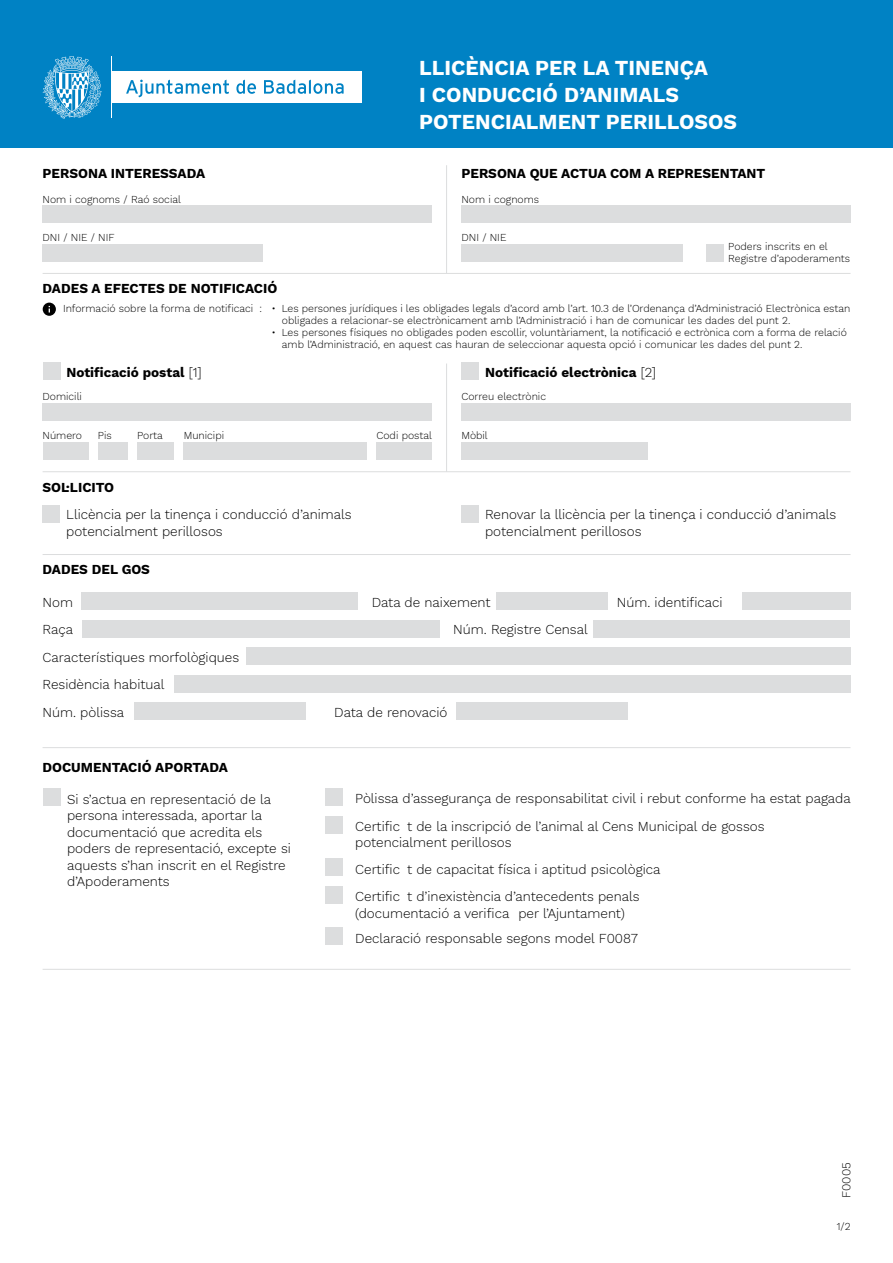
<style>
.page{position:relative;width:893px;height:1263px;background:#fff}
.page>*{position:absolute;margin:0;border:0;box-sizing:border-box;transform-origin:0 0}
.t1{font:700 21px/27px "Work Sans";color:#fff}
.t2{font:300 13.5px/16.5px "Work Sans";color:#000}
.t3{font:700 13.5px "Work Sans";color:#000}
.t4{font:300 12px "Work Sans";color:#000}
.t5{font:300 10.5px/12px "Work Sans";color:#000}
.s1{font-weight:300}
</style>
<div class="page">
<div style="left:82px;top:592px;width:276px;height:18px;background:#dcddde"></div>
<div style="left:82px;top:620px;width:357px;height:18px;background:#dcddde"></div>
<div style="left:246px;top:647px;width:604px;height:18px;background:#dcddde"></div>
<div style="left:174px;top:675px;width:676px;height:18px;background:#dcddde"></div>
<div style="left:134px;top:702px;width:171px;height:18px;background:#dcddde"></div>
<div style="left:457px;top:702px;width:171px;height:18px;background:#dcddde"></div>
<div style="left:594px;top:620px;width:256px;height:18px;background:#dcddde"></div>
<div style="left:497px;top:592px;width:111px;height:18px;background:#dcddde"></div>
<div style="left:742px;top:592px;width:108px;height:18px;background:#dcddde"></div>
<div style="left:0;top:0;width:893px;height:147px;background:#0082c4"></div>
<div style="left:112px;top:71px;width:250px;height:32px;background:#fff"></div>
<svg style="left:126px;top:80px;width:103px;height:17px"></svg>
<svg style="left:236px;top:80px;width:20px;height:14px"></svg>
<svg style="left:264px;top:80px;width:80px;height:14px"></svg>
<hr style="left:111px;top:56px;width:1px;height:62px;background:#fff">
<svg style="left:43px;top:56px;width:59px;height:63px"></svg>
<hr style="left:43px;top:554px;width:807px;height:1px;background:#dcddde">
<div style="left:43px;top:505px;width:17px;height:17px;background:#dcddde"></div>
<div style="left:461px;top:505px;width:18px;height:17px;background:#dcddde"></div>
<div style="left:461px;top:205px;width:389px;height:18px;background:#dcddde"></div>
<div style="left:461px;top:244px;width:222px;height:18px;background:#dcddde"></div>
<div style="left:43px;top:205px;width:389px;height:18px;background:#dcddde"></div>
<div style="left:43px;top:403px;width:389px;height:18px;background:#dcddde"></div>
<div style="left:461px;top:403px;width:389px;height:18px;background:#dcddde"></div>
<div style="left:43px;top:442px;width:46px;height:17px;background:#dcddde"></div>
<div style="left:461px;top:442px;width:186px;height:17px;background:#dcddde"></div>
<div style="left:98px;top:442px;width:30px;height:17px;background:#dcddde"></div>
<div style="left:137px;top:442px;width:37px;height:17px;background:#dcddde"></div>
<div style="left:376px;top:442px;width:56px;height:17px;background:#dcddde"></div>
<div style="left:184px;top:442px;width:183px;height:17px;background:#dcddde"></div>
<div style="left:43px;top:244px;width:220px;height:18px;background:#dcddde"></div>
<hr style="left:446px;top:165px;width:1px;height:108px;background:#dcddde">
<hr style="left:446px;top:363px;width:1px;height:109px;background:#dcddde">
<hr style="left:43px;top:273px;width:807px;height:1px;background:#dcddde">
<hr style="left:43px;top:471px;width:807px;height:1px;background:#dcddde">
<svg style="left:43px;top:303px;width:13px;height:13px"></svg>
<div style="left:43px;top:362px;width:17px;height:18px;background:#dcddde"></div>
<div style="left:461px;top:362px;width:18px;height:18px;background:#dcddde"></div>
<div style="left:706px;top:244px;width:18px;height:18px;background:#dcddde"></div>
<hr style="left:43px;top:747px;width:807px;height:1px;background:#dcddde">
<div style="left:43px;top:788px;width:18px;height:18px;background:#dcddde"></div>
<div style="left:325px;top:788px;width:18px;height:18px;background:#dcddde"></div>
<div style="left:325px;top:816px;width:18px;height:17px;background:#dcddde"></div>
<div style="left:325px;top:858px;width:18px;height:18px;background:#dcddde"></div>
<div style="left:325px;top:886px;width:18px;height:18px;background:#dcddde"></div>
<div style="left:325px;top:927px;width:18px;height:18px;background:#dcddde"></div>
<hr style="left:43px;top:969px;width:807px;height:1px;background:#dcddde">
<p class="t3" style="left:43px;top:163px;width:164px">PERSONA INTERESSADA</p>
<p class="t5" style="left:43px;top:192px;width:140px">Nom i cognoms / Raó social</p>
<p class="t5" style="left:43px;top:231px;width:74px">DNI / NIE / NIF</p>
<p class="t3" style="left:43px;top:278px;width:236px">DADES A EFECTES DE NOTIFICACIÓ</p>
<h1 class="t1" style="left:419px;top:54px;width:319px">LLICÈNCIA PER LA TINENÇA<br>I CONDUCCIÓ D’ANIMALS<br>POTENCIALMENT PERILLOSOS</h1>
<p class="t3" style="left:461px;top:163px;width:305px">PERSONA QUE ACTUA COM A REPRESENTANT</p>
<p class="t5" style="left:461px;top:192px;width:79px">Nom i cognoms</p>
<p class="t5" style="left:461px;top:231px;width:46px">DNI / NIE</p>
<p class="t5" style="left:728px;top:240px;width:123px">Poders inscrits en el<br>Registre d’apoderaments</p>
<p class="t5" style="left:282px;top:302px;width:570px;text-indent:-219px">Informació sobre la forma de notificaci : • Les persones jurídiques i les obligades legals d’acord amb l’art. 10.3 de l’Ordenança d’Administració Electrònica estan obligades a relacionar-se electrònicament amb l’Administració i han de comunicar les dades del punt 2.</p>
<p class="t5" style="left:282px;top:326px;width:566px;text-indent:-11px">• Les persones físiques no obligades poden escollir, voluntàriament, la notificació e ectrònica com a forma de relació amb l’Administració, en aquest cas hauran de seleccionar aquesta opció i comunicar les dades del punt 2.</p>
<p class="t3" style="left:66px;top:362px;width:137px">Notificació postal <span class="s1">[1]</span></p>
<p class="t3" style="left:485px;top:362px;width:172px">Notificació electrònica <span class="s1">[2]</span></p>
<p class="t5" style="left:43px;top:390px;width:41px">Domicili</p>
<p class="t5" style="left:461px;top:390px;width:86px">Correu electrònic</p>
<p class="t5" style="left:43px;top:429px;width:41px">Número</p>
<p class="t5" style="left:98px;top:429px;width:15px">Pis</p>
<p class="t5" style="left:137px;top:429px;width:27px">Porta</p>
<p class="t5" style="left:184px;top:429px;width:42px">Municipi</p>
<p class="t5" style="left:376px;top:429px;width:57px">Codi postal</p>
<p class="t5" style="left:461px;top:429px;width:28px">Mòbil</p>
<p class="t3" style="left:43px;top:477px;width:73px">SOL·LICITO</p>
<p class="t2" style="left:66px;top:506px;width:287px">Llicència per la tinença i conducció d’animals potencialment perillosos</p>
<p class="t2" style="left:485px;top:506px;width:353px">Renovar la llicència per la tinença i conducció d’animals potencialment perillosos</p>
<p class="t3" style="left:42px;top:559px;width:109px">DADES DEL GOS</p>
<p class="t2" style="left:43px;top:588px;width:198px;line-height:27.6px">Nom<br>Raça<br>Característiques morfològiques<br>Residència habitual<br>Núm. pòlissa</p>
<p class="t2" style="left:372px;top:593px;width:120px">Data de naixement</p>
<p class="t2" style="left:617px;top:593px;width:107px">Núm. identificaci</p>
<p class="t2" style="left:453px;top:621px;width:136px">Núm. Registre Censal</p>
<p class="t2" style="left:334px;top:703px;width:115px">Data de renovació</p>
<p class="t3" style="left:42px;top:757px;width:187px">DOCUMENTACIÓ APORTADA</p>
<p class="t2" style="left:67px;top:790px;width:225px">Si s’actua en representació de la persona interessada, aportar la documentació que acredita els poders de representació, excepte si aquests s’han inscrit en el Registre d’Apoderaments</p>
<p class="t2" style="left:355px;top:784px;width:497px;line-height:27.9px">Pòlissa d’assegurança de responsabilitat civil i rebut conforme ha estat pagada<br>Certific t de la inscripció de l’animal al Cens Municipal de gossos</p>
<p class="t2" style="left:355px;top:829px;width:307px;line-height:26.2px">potencialment perillosos<br>Certific t de capacitat física i aptitud psicològica</p>
<p class="t2" style="left:355px;top:888px;width:286px">Certific t d’inexistència d’antecedents penals (documentació a verifica per l’Ajuntament)</p>
<p class="t2" style="left:355px;top:929px;width:284px">Declaració responsable segons model F0087</p>
<p class="t4" style="left:837px;top:1198px;width:37px;rotate:-90deg">F0005</p>
<p class="t5" style="left:837px;top:1220px;width:15px">1/2</p>
</div>
